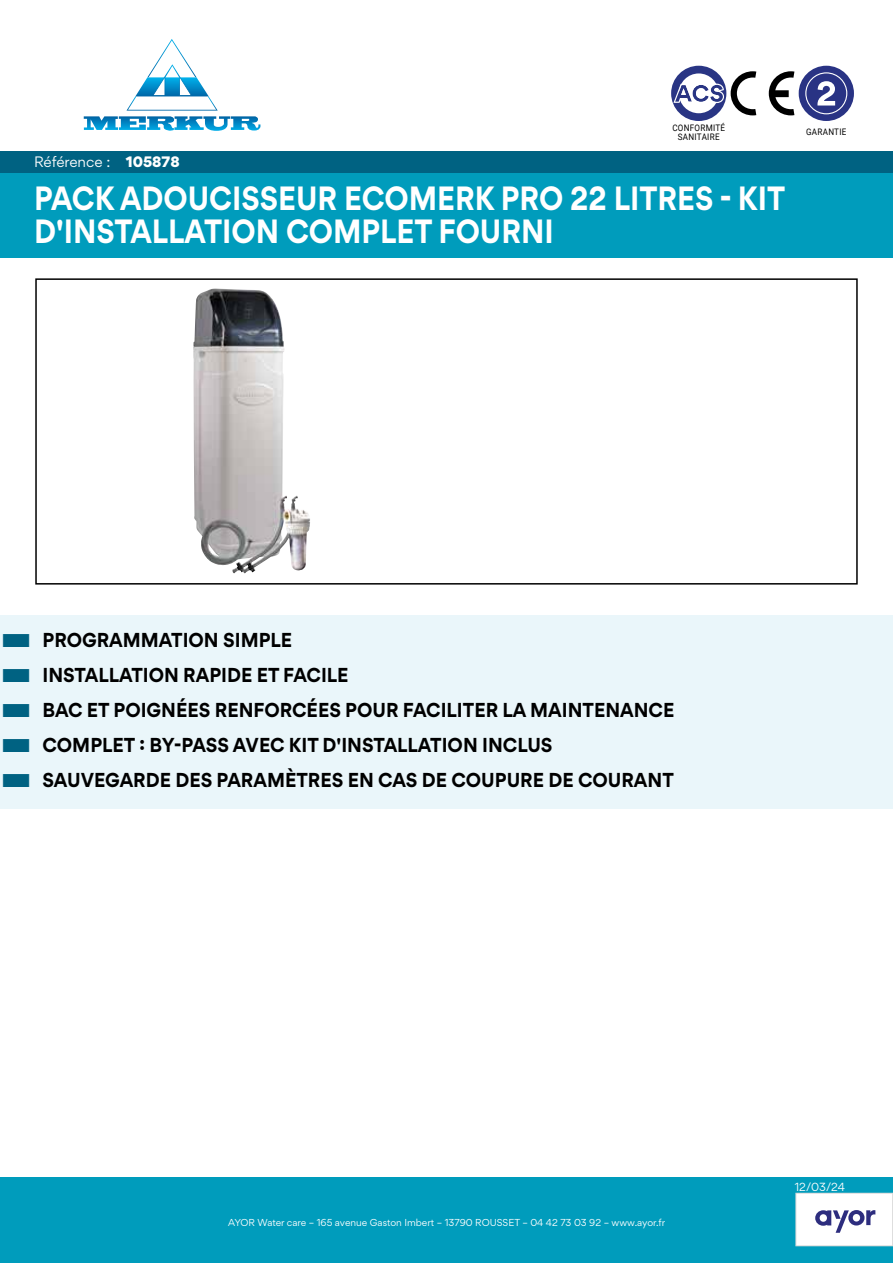
<style>
.page{position:relative;width:893px;height:1263px;background:#fff}
.page>*{position:absolute;margin:0;border:0;box-sizing:border-box;transform-origin:0 0}
.t1{font:700 30px/33px "Gordita";color:#fff;scale:.9 1}
.t2{font:700 18px/35px "Gordita";color:#000;scale:.95 1}
.t3{font:13.5px "Gordita";letter-spacing:-.005em;color:#fff}
.t4{font:10.5px "Gordita";color:#fff}
.t5{font:9px "Gordita";color:#fff}
.t6{font:9px/9px "Roboto";letter-spacing:.035em;color:#000;text-align:center;scale:.9 1}
.s1{font-weight:900}
</style>
<div class="page">
<div style="left:0;top:1178px;width:893px;height:85px;background:#009cbc"></div>
<div style="left:796px;top:1193px;width:97px;height:53px;background:#fff"></div>
<div style="left:795px;top:1193px;width:98px;height:53px;border:1px solid #dadada"></div>
<img style="left:193px;top:288px;width:117px;height:285px">
<div style="left:0;top:172px;width:893px;height:85px;background:#009cbc"></div>
<div style="left:671px;top:66px;width:55px;height:55px;background:#293584;border-radius:50%"></div>
<div style="left:679px;top:73px;width:40px;height:40px;background:#fff;border-radius:50%"></div>
<svg style="left:673px;top:84px;width:51px;height:19px"></svg>
<svg style="left:731px;top:71px;width:25px;height:44px"></svg>
<svg style="left:769px;top:71px;width:25px;height:44px"></svg>
<div style="left:799px;top:66px;width:55px;height:55px;background:#293384;border-radius:50%"></div>
<svg style="left:805px;top:72px;width:42px;height:42px"></svg>
<div style="left:35px;top:278px;width:823px;height:307px;border:2px solid #000"></div>
<div style="left:0;top:615px;width:893px;height:53px;background:#eaf6fa"></div>
<div style="left:0;top:650px;width:893px;height:53px;background:#eaf6fa"></div>
<div style="left:0;top:685px;width:893px;height:53px;background:#eaf6fa"></div>
<div style="left:0;top:720px;width:893px;height:53px;background:#eaf6fa"></div>
<div style="left:0;top:755px;width:893px;height:53px;background:#eaf6fa"></div>
<svg style="left:815px;top:1210px;width:60px;height:23px"></svg>
<svg style="left:83px;top:39px;width:177px;height:92px"></svg>
<div style="left:0;top:151px;width:893px;height:21px;background:#006282"></div>
<p class="t3" style="left:34px;top:152px;width:147px">Référence : <span class="s1">105878</span></p>
<p class="t6" style="left:672px;top:122px;width:60px">CONFORMITÉ<br>SANITAIRE</p>
<p class="t6" style="left:806px;top:127px;width:46px">GARANTIE</p>
<h1 class="t1" style="left:34px;top:182px;width:836px">PACK ADOUCISSEUR ECOMERK PRO 22 LITRES - KIT<br>D'INSTALLATION COMPLET FOURNI</h1>
<p class="t2" style="left:43px;top:622px;width:667px">PROGRAMMATION SIMPLE<br>INSTALLATION RAPIDE ET FACILE<br>BAC ET POIGNÉES RENFORCÉES POUR FACILITER LA MAINTENANCE COMPLET : BY-PASS AVEC KIT D'INSTALLATION INCLUS SAUVEGARDE DES PARAMÈTRES EN CAS DE COUPURE DE COURANT</p>
<p class="t5" style="left:228px;top:1216px;width:438px">AYOR Water care – 165 avenue Gaston Imbert – 13790 ROUSSET – 04 42 73 03 92 – www.ayor.fr</p>
<p class="t4" style="left:795px;top:1179px;width:52px">12/03/24</p>
</div>
